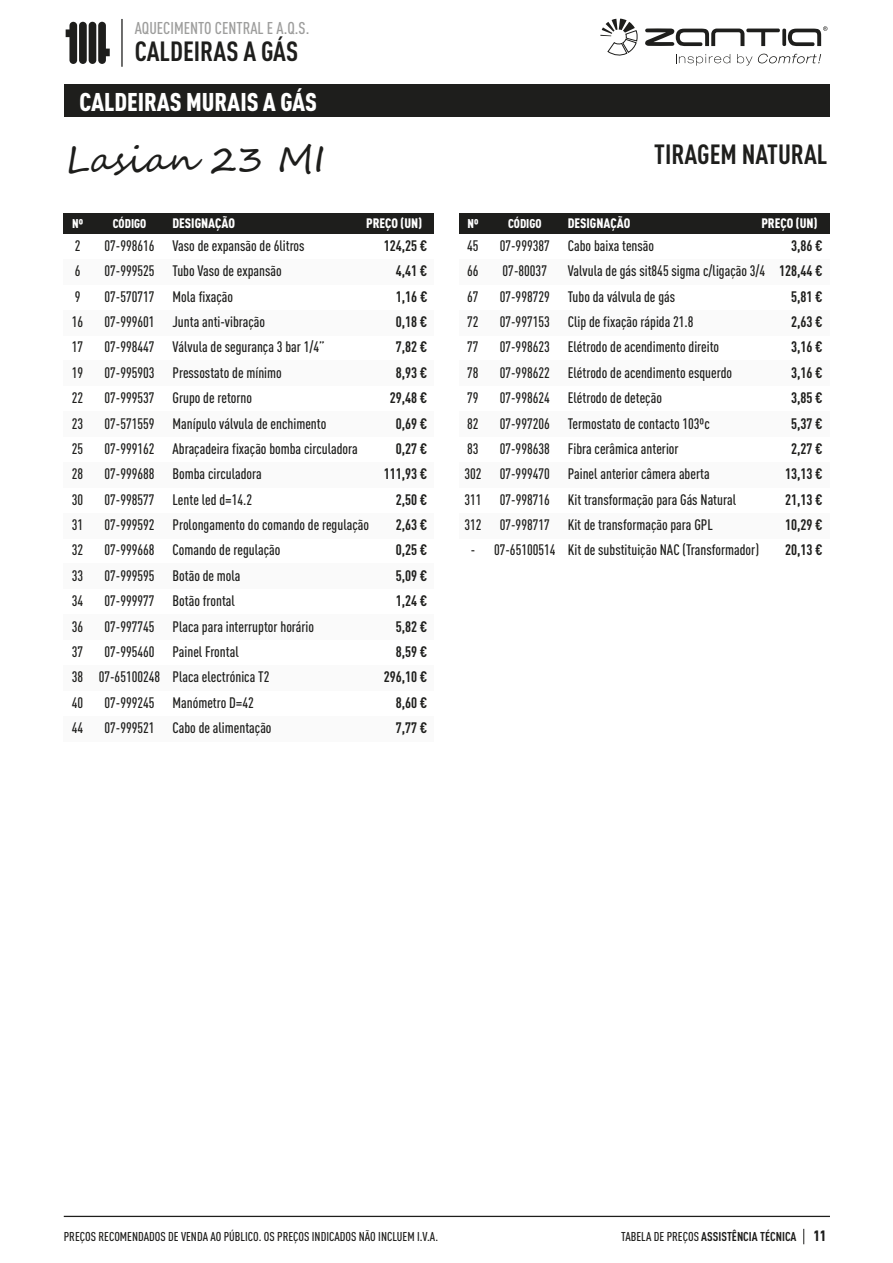
<style>
.page{position:relative;width:893px;height:1263px;background:#fff}
.page>*{position:absolute;margin:0;border:0;box-sizing:border-box;transform-origin:0 0}
.t1{font:36px "Segoe Script";color:#1d1d1b}
.t2{font:700 27.45px "DIN Cond";color:#1e1e1c}
.t3{font:900 25.35px "DIN Cond";color:#fff}
.t4{font:500 16.95px "DIN Cond";color:#9d9d9c}
.t5{font:500 15px "DIN Cond";color:#1e1e1c}
.t6{font:700 15px "DIN Cond";color:#1e1e1c}
.t7{font:900 13.5px "DIN Cond";color:#fff}
.t8{font:500 12.6px "DIN Cond";color:#1e1e1c}
.t9{font:700 12.6px "DIN Cond";color:#1e1e1c}
.t10{font:900 12.6px "DIN Cond";color:#fff}
.s1{font-weight:700}
.s2{font-weight:500}
.s3{font-weight:900;font-size:14.85px}
</style>
<div class="page">
<svg style="left:803px;top:1229px;width:1px;height:15px"></svg>
<svg style="left:676px;top:54px;width:54px;height:12px"></svg>
<svg style="left:737px;top:54px;width:15px;height:11px"></svg>
<svg style="left:758px;top:54px;width:63px;height:9px"></svg>
<svg style="left:788px;top:26px;width:39px;height:20px"></svg>
<svg style="left:782px;top:29px;width:4px;height:17px"></svg>
<hr style="left:746px;top:29px;width:34px;height:3px;background:#1e1e1c;border-radius:2px">
<svg style="left:600px;top:19px;width:37px;height:37px"></svg>
<svg style="left:645px;top:28px;width:99px;height:18px"></svg>
<hr style="left:121px;top:19px;width:2px;height:48px;background:#1e1e1c">
<div style="left:79px;top:22px;width:8px;height:42px;background:#1e1e1c;border-radius:4px"></div>
<div style="left:89px;top:22px;width:7px;height:42px;background:#1e1e1c;border-radius:4px"></div>
<div style="left:69px;top:22px;width:8px;height:42px;background:#1e1e1c;border-radius:4px"></div>
<div style="left:98px;top:22px;width:8px;height:42px;background:#1e1e1c;border-radius:4px"></div>
<hr style="left:64px;top:1216px;width:766px;height:1px;background:#1e1e1c">
<div style="left:64px;top:85px;width:765px;height:32px;background:#1e1e1c"></div>
<div style="left:64px;top:213px;width:370px;height:21px;background:#1e1e1c"></div>
<div style="left:64px;top:259px;width:370px;height:25px;background:#f6f6f6"></div>
<div style="left:64px;top:310px;width:370px;height:25px;background:#f6f6f6"></div>
<div style="left:64px;top:361px;width:370px;height:25px;background:#f6f6f6"></div>
<div style="left:64px;top:411px;width:370px;height:26px;background:#f6f6f6"></div>
<div style="left:64px;top:462px;width:370px;height:26px;background:#f6f6f6"></div>
<div style="left:64px;top:513px;width:370px;height:25px;background:#f6f6f6"></div>
<div style="left:64px;top:564px;width:370px;height:25px;background:#f6f6f6"></div>
<div style="left:64px;top:614px;width:370px;height:26px;background:#f6f6f6"></div>
<div style="left:64px;top:665px;width:370px;height:26px;background:#f6f6f6"></div>
<div style="left:64px;top:716px;width:370px;height:25px;background:#f6f6f6"></div>
<div style="left:459px;top:213px;width:370px;height:21px;background:#1e1e1c"></div>
<div style="left:459px;top:259px;width:370px;height:25px;background:#f6f6f6"></div>
<div style="left:459px;top:310px;width:370px;height:25px;background:#f6f6f6"></div>
<div style="left:459px;top:361px;width:370px;height:25px;background:#f6f6f6"></div>
<div style="left:459px;top:411px;width:370px;height:26px;background:#f6f6f6"></div>
<div style="left:459px;top:462px;width:370px;height:26px;background:#f6f6f6"></div>
<div style="left:459px;top:513px;width:370px;height:25px;background:#f6f6f6"></div>
<p class="t4" style="left:135px;top:18px;width:176px">AQUECIMENTO CENTRAL E A.Q.S.</p>
<h2 class="t2" style="left:135px;top:34px;width:165px">CALDEIRAS A GÁS</h2>
<h3 class="t3" style="left:79px;top:86px;width:239px">CALDEIRAS MURAIS A GÁS</h3>
<h1 class="t1" style="left:66px;top:130px;width:261px">Lasian 23 MI</h1>
<h2 class="t2" style="left:654px;top:137px;width:175px">TIRAGEM NATURAL</h2>
<p class="t10" style="left:72px;top:216px;width:12px">Nº</p>
<p class="t10" style="left:113px;top:216px;width:35px">CÓDIGO</p>
<p class="t7" style="left:173px;top:215px;width:64px">DESIGNAÇÃO</p>
<p class="t7" style="left:366px;top:215px;width:58px">PREÇO (UN)</p>
<p class="t5" style="left:75px;top:237px;width:7px">2</p>
<p class="t5" style="left:104px;top:237px;width:202px">07-998616 Vaso de expansão de 6litros</p>
<p class="t6" style="left:384px;top:236px;width:45px">124,25 €</p>
<p class="t5" style="left:75px;top:262px;width:7px">6</p>
<p class="t5" style="left:104px;top:262px;width:179px">07-999525 Tubo Vaso de expansão</p>
<p class="t6" style="left:396px;top:262px;width:33px">4,41 €</p>
<p class="t5" style="left:75px;top:287px;width:7px">9</p>
<p class="t5" style="left:104px;top:287px;width:130px">07-570717 Mola fixação</p>
<p class="t6" style="left:396px;top:287px;width:33px">1,16 €</p>
<p class="t5" style="left:72px;top:313px;width:13px">16</p>
<p class="t5" style="left:104px;top:313px;width:162px">07-999601 Junta anti-vibração</p>
<p class="t6" style="left:396px;top:313px;width:33px">0,18 €</p>
<p class="t5" style="left:72px;top:338px;width:13px">17</p>
<p class="t5" style="left:104px;top:338px;width:222px">07-998447 Válvula de segurança 3 bar 1/4”</p>
<p class="t6" style="left:396px;top:338px;width:33px">7,82 €</p>
<p class="t5" style="left:72px;top:364px;width:13px">19</p>
<p class="t5" style="left:104px;top:364px;width:179px">07-995903 Pressostato de mínimo</p>
<p class="t6" style="left:396px;top:363px;width:33px">8,93 €</p>
<p class="t5" style="left:72px;top:389px;width:13px">22</p>
<p class="t5" style="left:104px;top:389px;width:149px">07-999537 Grupo de retorno</p>
<p class="t6" style="left:390px;top:389px;width:39px">29,48 €</p>
<p class="t5" style="left:72px;top:414px;width:13px">23</p>
<p class="t5" style="left:104px;top:414px;width:223px">07-571559 Manípulo válvula de enchimento</p>
<p class="t6" style="left:396px;top:414px;width:33px">0,69 €</p>
<p class="t5" style="left:72px;top:440px;width:13px">25</p>
<p class="t5" style="left:104px;top:440px;width:255px">07-999162 Abraçadeira fixação bomba circuladora</p>
<p class="t6" style="left:396px;top:439px;width:33px">0,27 €</p>
<p class="t5" style="left:72px;top:465px;width:13px">28</p>
<p class="t5" style="left:104px;top:465px;width:159px">07-999688 Bomba circuladora</p>
<p class="t6" style="left:384px;top:465px;width:45px">111,93 €</p>
<p class="t5" style="left:72px;top:490px;width:13px">30</p>
<p class="t5" style="left:104px;top:490px;width:149px">07-998577 Lente led d=14.2</p>
<p class="t6" style="left:396px;top:490px;width:33px">2,50 €</p>
<p class="t5" style="left:72px;top:516px;width:13px">31</p>
<p class="t5" style="left:104px;top:516px;width:266px">07-999592 Prolongamento do comando de regulação</p>
<p class="t6" style="left:396px;top:516px;width:33px">2,63 €</p>
<p class="t5" style="left:72px;top:541px;width:13px">32</p>
<p class="t5" style="left:104px;top:541px;width:177px">07-999668 Comando de regulação</p>
<p class="t6" style="left:396px;top:541px;width:33px">0,25 €</p>
<p class="t5" style="left:72px;top:567px;width:13px">33</p>
<p class="t5" style="left:104px;top:567px;width:138px">07-999595 Botão de mola</p>
<p class="t6" style="left:396px;top:566px;width:33px">5,09 €</p>
<p class="t5" style="left:72px;top:592px;width:13px">34</p>
<p class="t5" style="left:104px;top:592px;width:132px">07-999977 Botão frontal</p>
<p class="t6" style="left:396px;top:592px;width:33px">1,24 €</p>
<p class="t5" style="left:72px;top:617px;width:13px">36</p>
<p class="t5" style="left:104px;top:617px;width:211px">07-997745 Placa para interruptor horário</p>
<p class="t6" style="left:396px;top:617px;width:33px">5,82 €</p>
<p class="t5" style="left:72px;top:643px;width:13px">37</p>
<p class="t5" style="left:104px;top:643px;width:136px">07-995460 Painel Frontal</p>
<p class="t6" style="left:396px;top:642px;width:33px">8,59 €</p>
<p class="t5" style="left:72px;top:668px;width:199px">38 07-65100248 Placa electrónica T2</p>
<p class="t6" style="left:384px;top:668px;width:45px">296,10 €</p>
<p class="t5" style="left:72px;top:693px;width:13px">40</p>
<p class="t5" style="left:104px;top:693px;width:151px">07-999245 Manómetro D=42</p>
<p class="t6" style="left:396px;top:693px;width:33px">8,60 €</p>
<p class="t5" style="left:72px;top:719px;width:13px">44</p>
<p class="t5" style="left:104px;top:719px;width:169px">07-999521 Cabo de alimentação</p>
<p class="t6" style="left:396px;top:719px;width:33px">7,77 €</p>
<p class="t10" style="left:467px;top:216px;width:12px">Nº</p>
<p class="t10" style="left:508px;top:216px;width:35px">CÓDIGO</p>
<p class="t7" style="left:568px;top:215px;width:64px">DESIGNAÇÃO</p>
<p class="t7" style="left:761px;top:215px;width:58px">PREÇO (UN)</p>
<p class="t5" style="left:467px;top:237px;width:13px">45</p>
<p class="t5" style="left:500px;top:237px;width:156px">07-999387 Cabo baixa tensão</p>
<p class="t6" style="left:791px;top:236px;width:33px">3,86 €</p>
<p class="t5" style="left:467px;top:262px;width:13px">66</p>
<p class="t5" style="left:503px;top:262px;width:46px">07-80037</p>
<p class="t5" style="left:568px;top:262px;width:256px">Valvula de gás sit845 sigma c/ligação 3/4 <span class="s1">128,44 €</span></p>
<p class="t5" style="left:467px;top:287px;width:13px">67</p>
<p class="t5" style="left:500px;top:287px;width:177px">07-998729 Tubo da válvula de gás</p>
<p class="t6" style="left:791px;top:287px;width:33px">5,81 €</p>
<p class="t5" style="left:467px;top:313px;width:13px">72</p>
<p class="t5" style="left:500px;top:313px;width:195px">07-997153 Clip de fixação rápida 21.8</p>
<p class="t6" style="left:791px;top:313px;width:33px">2,63 €</p>
<p class="t5" style="left:467px;top:338px;width:13px">77</p>
<p class="t5" style="left:500px;top:338px;width:221px">07-998623 Elétrodo de acendimento direito</p>
<p class="t6" style="left:791px;top:338px;width:33px">3,16 €</p>
<p class="t5" style="left:467px;top:364px;width:13px">78</p>
<p class="t5" style="left:500px;top:364px;width:234px">07-998622 Elétrodo de acendimento esquerdo</p>
<p class="t6" style="left:791px;top:363px;width:33px">3,16 €</p>
<p class="t5" style="left:467px;top:389px;width:13px">79</p>
<p class="t5" style="left:500px;top:389px;width:164px">07-998624 Elétrodo de deteção</p>
<p class="t6" style="left:791px;top:389px;width:33px">3,85 €</p>
<p class="t5" style="left:467px;top:414px;width:13px">82</p>
<p class="t5" style="left:500px;top:414px;width:211px">07-997206 Termostato de contacto 103ºc</p>
<p class="t6" style="left:791px;top:414px;width:33px">5,37 €</p>
<p class="t5" style="left:467px;top:440px;width:13px">83</p>
<p class="t5" style="left:500px;top:440px;width:180px">07-998638 Fibra cerâmica anterior</p>
<p class="t6" style="left:791px;top:439px;width:33px">2,27 €</p>
<p class="t5" style="left:464px;top:465px;width:247px">302 07-999470 Painel anterior câmera aberta</p>
<p class="t6" style="left:785px;top:465px;width:39px">13,13 €</p>
<p class="t5" style="left:464px;top:490px;width:273px">311 07-998716 Kit transformação para Gás Natural</p>
<p class="t6" style="left:785px;top:490px;width:39px">21,13 €</p>
<p class="t5" style="left:464px;top:516px;width:250px">312 07-998717 Kit de transformação para GPL</p>
<p class="t6" style="left:785px;top:516px;width:39px">10,29 €</p>
<p class="t5" style="left:471px;top:541px;width:290px">- 07-65100514 Kit de substituição NAC (Transformador)</p>
<p class="t6" style="left:785px;top:541px;width:39px">20,13 €</p>
<p class="t8" style="left:64px;top:1229px;width:376px">PREÇOS RECOMENDADOS DE VENDA AO PÚBLICO. OS PREÇOS INDICADOS NÃO INCLUEM I.V.A.</p>
<p class="t9" style="left:621px;top:1228px;width:206px"><span class="s2">TABELA DE PREÇOS</span> ASSISTÊNCIA TÉCNICA <span class="s3">11</span></p>
</div>
